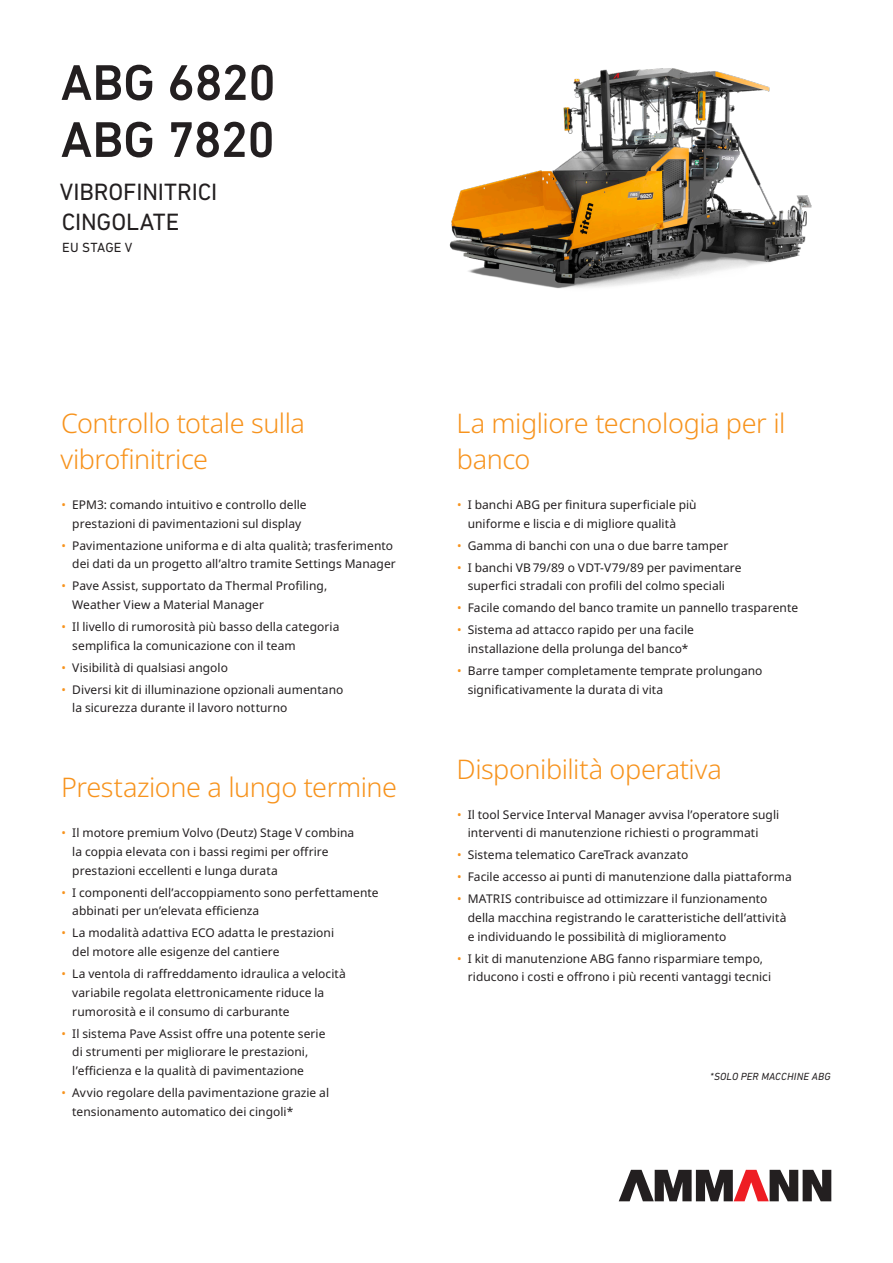
<style>
.page{position:relative;width:893px;height:1263px;background:#fff}
.page>*{position:absolute;margin:0;border:0;box-sizing:border-box;transform-origin:0 0}
.Headline_Title{font:500 51px/57px "DIN Next LT Pro";letter-spacing:-.015em;color:#231f20}
.Features{font:300 27px/36px "Noto Sans";letter-spacing:-.015em;color:#f7931d}
.Headline_Sub-Title{font:24px/30px "DIN Next LT Pro";letter-spacing:-.005em;color:#231f20}
.Headline_Classifier{font:13.5px "DIN Next LT Pro";letter-spacing:.01em;color:#231f20}
.t1{font:12px/18.8px "Noto Sans";letter-spacing:.005em;color:#231f20}
.Body_Left_Align_All_Caps{font:italic 10.5px "DIN Next LT Pro";letter-spacing:.015em;color:#231f20}
.s1{color:#f7931d}
</style>
<div class="page">
<svg style="left:619px;top:1170px;width:212px;height:31px"></svg>
<img style="left:449px;top:68px;width:363px;height:221px">
<p class="Headline_Title" style="left:61px;top:54px;width:217px">ABG 6820<br>ABG 7820</p>
<p class="Headline_Sub-Title" style="left:60px;top:176px;width:159px">VIBROFINITRICI<br>CINGOLATE</p>
<p class="Headline_Classifier" style="left:62px;top:240px;width:72px">EU STAGE V</p>
<p class="Features" style="left:60px;top:406px;width:246px">Controllo totale sulla vibrofinitrice</p>
<p class="t1" style="left:62px;top:495px;width:247px;text-align:center"><span class="s1">•</span> EPM3: comando intuitivo e controllo delle prestazioni di pavimentazioni sul display</p>
<p class="t1" style="left:62px;top:536px;width:336px;text-align:right"><span class="s1">•</span> Pavimentazione uniforma e di alta qualità; trasferimento dei dati da un progetto all’altro tramite Settings Manager</p>
<p class="t1" style="left:72px;top:577px;width:256px;text-indent:-11px"><span class="s1">•</span> Pave Assist, supportato da Thermal Profiling,<br>Weather View a Material Manager</p>
<p class="t1" style="left:72px;top:617px;width:269px;text-indent:-11px"><span class="s1">•</span> Il livello di rumorosità più basso della categoria semplifica la comunicazione con il team</p>
<p class="t1" style="left:62px;top:658px;width:168px"><span class="s1">•</span> Visibilità di qualsiasi angolo</p>
<p class="t1" style="left:72px;top:680px;width:273px;text-indent:-11px"><span class="s1">•</span> Diversi kit di illuminazione opzionali aumentano la sicurezza durante il lavoro notturno</p>
<p class="Features" style="left:61px;top:770px;width:338px">Prestazione a lungo termine</p>
<p class="t1" style="left:72px;top:824px;width:284px;text-indent:-11px"><span class="s1">•</span> Il motore premium Volvo (Deutz) Stage V combina la coppia elevata con i bassi regimi per offrire prestazioni eccellenti e lunga durata</p>
<p class="t1" style="left:72px;top:883px;width:308px;text-indent:-11px"><span class="s1">•</span> I componenti dell’accoppiamento sono perfettamente abbinati per un’elevata efficienza</p>
<p class="t1" style="left:72px;top:924px;width:263px;text-indent:-11px"><span class="s1">•</span> La modalità adattiva ECO adatta le prestazioni del motore alle esigenze del cantiere</p>
<p class="t1" style="left:72px;top:965px;width:275px;text-indent:-11px"><span class="s1">•</span> La ventola di raffreddamento idraulica a velocità variabile regolata elettronicamente riduce la rumorosità e il consumo di carburante</p>
<p class="t1" style="left:72px;top:1024px;width:255px;text-indent:-11px"><span class="s1">•</span> Il sistema Pave Assist offre una potente serie di strumenti per migliorare le prestazioni, l’efficienza e la qualità di pavimentazione</p>
<p class="t1" style="left:72px;top:1083px;width:258px;text-indent:-11px"><span class="s1">•</span> Avvio regolare della pavimentazione grazie al tensionamento automatico dei cingoli*</p>
<p class="Features" style="left:457px;top:406px;width:330px">La migliore tecnologia per il banco</p>
<p class="t1" style="left:468px;top:495px;width:230px;text-indent:-11px"><span class="s1">•</span> I banchi ABG per finitura superficiale più uniforme e liscia e di migliore qualità</p>
<p class="t1" style="left:457px;top:536px;width:273px"><span class="s1">•</span> Gamma di banchi con una o due barre tamper</p>
<p class="t1" style="left:457px;top:558px;width:286px;text-align:center"><span class="s1">•</span> I banchi VB 79/89 o VDT-V79/89 per pavimentare superfici stradali con profili del colmo speciali</p>
<p class="t1" style="left:457px;top:599px;width:343px"><span class="s1">•</span> Facile comando del banco tramite un pannello trasparente</p>
<p class="t1" style="left:457px;top:621px;width:238px;text-align:center"><span class="s1">•</span> Sistema ad attacco rapido per una facile installazione della prolunga del banco*</p>
<p class="t1" style="left:468px;top:661px;width:296px;text-indent:-11px"><span class="s1">•</span> Barre tamper completamente temprate prolungano significativamente la durata di vita</p>
<p class="Features" style="left:457px;top:751px;width:267px">Disponibilità operativa</p>
<p class="t1" style="left:468px;top:805px;width:313px;text-indent:-11px"><span class="s1">•</span> Il tool Service Interval Manager avvisa l’operatore sugli interventi di manutenzione richiesti o programmati</p>
<p class="t1" style="left:457px;top:846px;width:233px"><span class="s1">•</span> Sistema telematico CareTrack avanzato</p>
<p class="t1" style="left:457px;top:868px;width:336px"><span class="s1">•</span> Facile accesso ai punti di manutenzione dalla piattaforma</p>
<p class="t1" style="left:468px;top:890px;width:320px;text-indent:-11px"><span class="s1">•</span> MATRIS contribuisce ad ottimizzare il funzionamento della macchina registrando le caratteristiche dell’attività e individuando le possibilità di miglioramento</p>
<p class="t1" style="left:468px;top:949px;width:305px;text-indent:-11px"><span class="s1">•</span> I kit di manutenzione ABG fanno risparmiare tempo, riducono i costi e offrono i più recenti vantaggi tecnici</p>
<p class="Body_Left_Align_All_Caps" style="left:710px;top:1071px;width:122px">*SOLO PER MACCHINE ABG</p>
</div>
